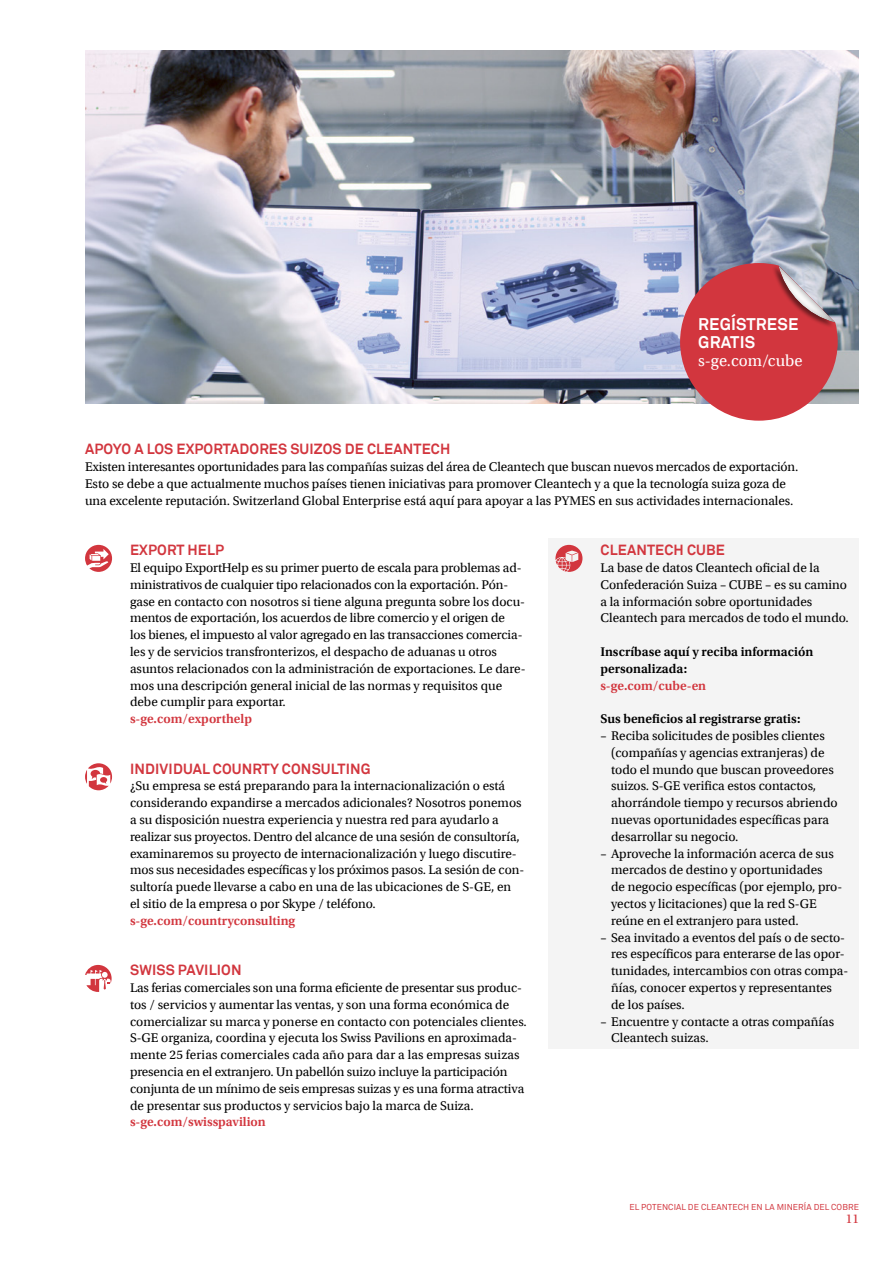
<style>
.page{position:relative;width:893px;height:1263px;background:#fff}
.page>*{position:absolute;margin:0;border:0;box-sizing:border-box;transform-origin:0 0}
.t1{font:16.5px/18px "Akkurat S GE Bold";letter-spacing:.01em;color:#fff}
.t2{font:16.5px "Utopia S GE Regular";color:#fff}
.t3{font:14.4px "Akkurat S GE Bold";letter-spacing:.01em;color:#d2363e}
.t4{font:13.2px/16.8px "Utopia S GE Regular";color:#000}
.t5{font:13.2px "Utopia S GE Semibold";color:#d2363e}
.t6{font:13.2px/16.8px "Utopia S GE Semibold";color:#000}
.t7{font:13.2px "Utopia S GE Regular";color:#d2363e}
.t8{font:8.4px "Akkurat S GE Regular";letter-spacing:.01em;color:#d2363e}
</style>
<div class="page">
<div style="left:549px;top:538px;width:310px;height:511px;background:#f4f4f4"></div>
<svg style="left:85px;top:545px;width:27px;height:27px"></svg>
<svg style="left:85px;top:965px;width:27px;height:27px"></svg>
<svg style="left:85px;top:763px;width:27px;height:27px"></svg>
<svg style="left:555px;top:545px;width:27px;height:27px"></svg>
<img style="left:85px;top:51px;width:774px;height:353px">
<svg style="left:680px;top:263px;width:158px;height:158px;background:#cf535b"></svg>
<div style="left:777px;top:264px;width:60px;height:60px;background:#000;opacity:.39"></div>
<p class="t1" style="left:698px;top:314px;width:102px">REGÍSTRESE<br>GRATIS</p>
<p class="t2" style="left:698px;top:349px;width:106px">s-ge.com/cube</p>
<p class="t3" style="left:85px;top:439px;width:367px">APOYO A LOS EXPORTADORES SUIZOS DE CLEANTECH</p>
<p class="t4" style="left:85px;top:457px;width:715px">Existen interesantes oportunidades para las compañías suizas del área de Cleantech que buscan nuevos mercados de exportación.<br>Esto se debe a que actualmente muchos países tienen iniciativas para promover Cleantech y a que la tecnología suiza goza de una excelente reputación. Switzerland Global Enterprise está aquí para apoyar a las PYMES en sus actividades internacionales.</p>
<p class="t3" style="left:130px;top:539px;width:96px">EXPORT HELP</p>
<p class="t4" style="left:130px;top:558px;width:397px">El equipo ExportHelp es su primer puerto de escala para problemas ad&shy;ministrativos de cualquier tipo relacionados con la exportación. Pón&shy;gase en contacto con nosotros si tiene alguna pregunta sobre los docu&shy;mentos de exportación, los acuerdos de libre comercio y el origen de<br>los bienes, el impuesto al valor agregado en las transacciones comercia&shy;les y de servicios transfronterizos, el despacho de aduanas u otros asuntos relacionados con la administración de exportaciones. Le dare&shy;mos una descripción general inicial de las normas y requisitos que debe cumplir para exportar.</p>
<p class="t5" style="left:130px;top:709px;width:123px">s-ge.com/exporthelp</p>
<p class="t3" style="left:601px;top:539px;width:126px">CLEANTECH CUBE</p>
<p class="t4" style="left:600px;top:558px;width:250px">La base de datos Cleantech oficial de la Confederación Suiza – CUBE – es su camino a la información sobre oportunidades Cleantech para mercados de todo el mundo.</p>
<p class="t6" style="left:600px;top:642px;width:214px">Inscríbase aquí y reciba información personalizada:</p>
<p class="t5" style="left:600px;top:675px;width:107px">s-ge.com/cube-en</p>
<p class="t6" style="left:600px;top:709px;width:201px">Sus beneficios al registrarse gratis:</p>
<p class="t4" style="left:611px;top:726px;width:228px;text-indent:-11px">– Reciba solicitudes de posibles clientes (compañías y agencias extranjeras) de todo el mundo que buscan proveedores suizos. S-GE verifica estos contactos, ahorrándole tiempo y recursos abriendo nuevas oportunidades específicas para desarrollar su negocio.</p>
<p class="t4" style="left:611px;top:844px;width:233px;text-indent:-11px">– Aproveche la información acerca de sus mercados de destino y oportunidades<br>de negocio específicas (por ejemplo, pro&shy;yectos y licitaciones) que la red S-GE reúne en el extranjero para usted.</p>
<p class="t4" style="left:611px;top:928px;width:239px;text-indent:-11px">– Sea invitado a eventos del país o de secto&shy;res específicos para enterarse de las opor&shy;tunidades, intercambios con otras compa&shy;ñías, conocer expertos y representantes de los países.</p>
<p class="t4" style="left:611px;top:1012px;width:225px;text-indent:-11px">– Encuentre y contacte a otras compañías<br>Cleantech suizas.</p>
<p class="t3" style="left:130px;top:758px;width:242px">INDIVIDUAL COUNRTY CONSULTING</p>
<p class="t4" style="left:130px;top:777px;width:396px">¿Su empresa se está preparando para la internacionalización o está considerando expandirse a mercados adicionales? Nosotros ponemos a su disposición nuestra experiencia y nuestra red para ayudarlo a realizar sus proyectos. Dentro del alcance de una sesión de consultoría, examinaremos su proyecto de internacionalización y luego discutire&shy;mos sus necesidades específicas y los próximos pasos. La sesión de con&shy;sultoría puede llevarse a cabo en una de las ubicaciones de S-GE, en el sitio de la empresa o por Skype / teléfono.</p>
<p class="t5" style="left:130px;top:911px;width:167px">s-ge.com/countryconsulting</p>
<p class="t3" style="left:130px;top:959px;width:113px">SWISS PAVILION</p>
<p class="t4" style="left:130px;top:978px;width:398px">Las ferias comerciales son una forma eficiente de presentar sus produc&shy;tos / servicios y aumentar las ventas, y son una forma económica de comercializar su marca y ponerse en contacto con potenciales clientes.<br>S-GE organiza, coordina y ejecuta los Swiss Pavilions en aproximada&shy;mente 25 ferias comerciales cada año para dar a las empresas suizas presencia en el extranjero. Un pabellón suizo incluye la participación conjunta de un mínimo de seis empresas suizas y es una forma atractiva de presentar sus productos y servicios bajo la marca de Suiza.</p>
<p class="t5" style="left:130px;top:1112px;width:137px">s-ge.com/swisspavilion</p>
<p class="t8" style="left:629px;top:1201px;width:231px">EL POTENCIAL DE CLEANTECH EN LA MINERÍA DEL COBRE</p>
<p class="t7" style="left:846px;top:1209px;width:15px">11</p>
</div>
